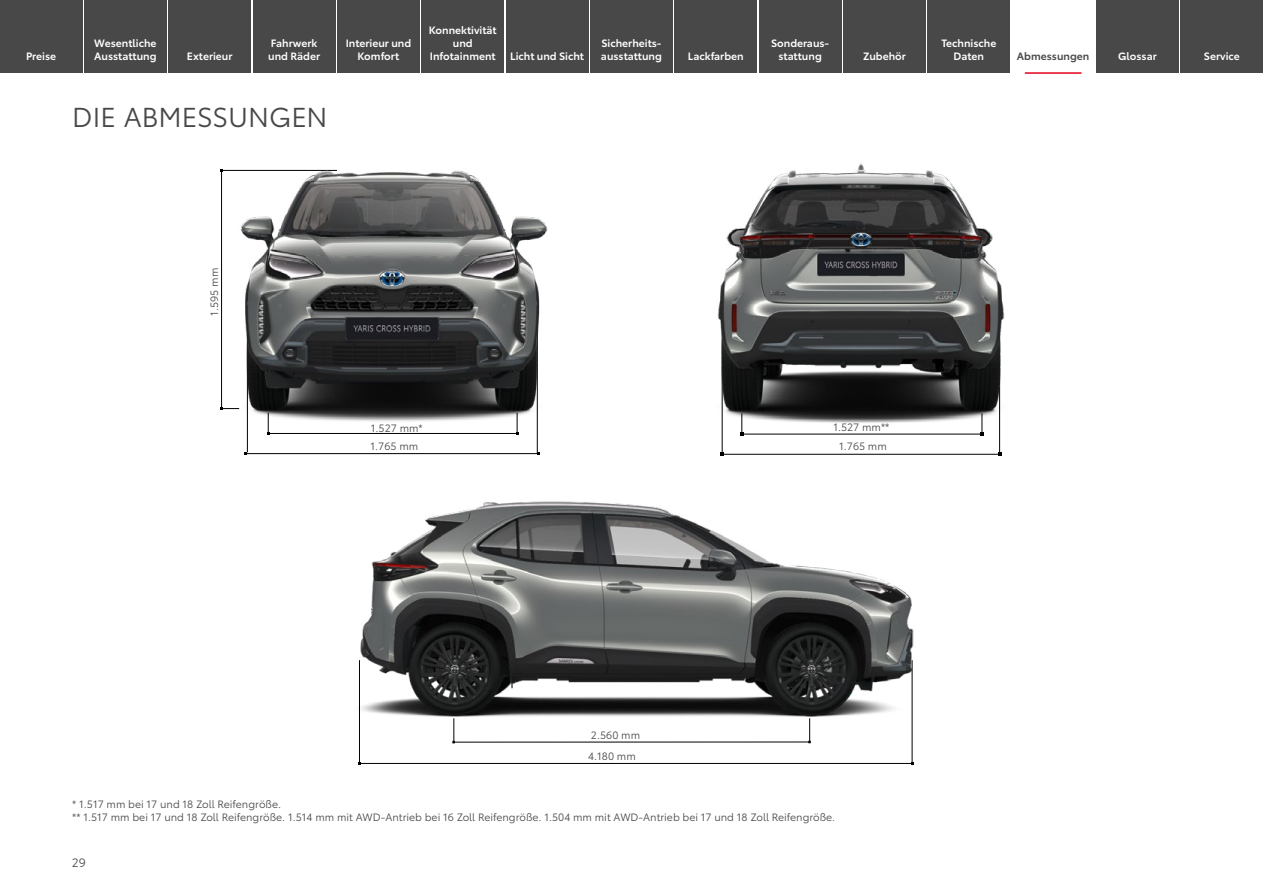
<style>
.page{position:relative;width:1263px;height:893px;background:#fff}
.page>*{position:absolute;margin:0;border:0;box-sizing:border-box;transform-origin:0 0}
._1_Headline{font:27px "Toyota Type";color:#474847}
.t1{font:12px "Toyota Type";color:#474847}
._1_Verlinkung{font:600 10.5px/12.6px "Toyota Type";color:#fff;text-align:center}
._1_Inhalt_links{font:10.5px "Toyota Type";color:#474847}
._1_Inhalt_mittig_PREIS{font:10.5px "Toyota Type";color:#474847}
._1_Verlinkung_aktuell{font:600 10.5px "Toyota Type";color:#474847}
</style>
<div class="page">
<hr style="left:246px;top:453px;width:292px;height:1px;background:#000">
<hr style="left:247px;top:323px;width:1px;height:129px;background:#000">
<hr style="left:537px;top:324px;width:1px;height:129px;background:#000">
<hr style="left:722px;top:454px;width:278px;height:1px;background:#000">
<hr style="left:722px;top:325px;width:1px;height:129px;background:#000">
<hr style="left:999px;top:325px;width:1px;height:129px;background:#000">
<hr style="left:742px;top:434px;width:240px;height:1px;background:#000">
<svg style="left:740px;top:429px;width:3px;height:7px"></svg>
<svg style="left:980px;top:429px;width:3px;height:7px"></svg>
<img style="left:220px;top:169px;width:328px;height:265px">
<img style="left:717px;top:163px;width:288px;height:266px">
<hr style="left:360px;top:763px;width:552px;height:1px;background:#000">
<hr style="left:912px;top:660px;width:1px;height:104px;background:#000">
<hr style="left:359px;top:660px;width:1px;height:104px;background:#000">
<img style="left:358px;top:501px;width:556px;height:244px">
<div style="left:0;top:0;width:82px;height:72px;background:#474847"></div>
<div style="left:84px;top:0;width:83px;height:72px;background:#474847"></div>
<div style="left:169px;top:0;width:82px;height:72px;background:#474847"></div>
<div style="left:253px;top:0;width:82px;height:72px;background:#474847"></div>
<div style="left:337px;top:0;width:83px;height:72px;background:#474847"></div>
<div style="left:422px;top:0;width:82px;height:72px;background:#474847"></div>
<div style="left:506px;top:0;width:82px;height:72px;background:#474847"></div>
<div style="left:590px;top:0;width:83px;height:72px;background:#474847"></div>
<div style="left:675px;top:0;width:82px;height:72px;background:#474847"></div>
<div style="left:759px;top:0;width:82px;height:72px;background:#474847"></div>
<div style="left:843px;top:0;width:82px;height:72px;background:#474847"></div>
<div style="left:928px;top:0;width:82px;height:72px;background:#474847"></div>
<hr style="left:1025px;top:72px;width:56px;height:2px;background:#e7001d">
<div style="left:1096px;top:0;width:82px;height:72px;background:#474847"></div>
<div style="left:1181px;top:0;width:82px;height:72px;background:#474847"></div>
<p class="_1_Verlinkung" style="left:26px;top:49px;width:32px">Preise</p>
<p class="_1_Verlinkung" style="left:94px;top:36px;width:64px;text-align:left">Wesentliche<br>Ausstattung</p>
<p class="_1_Verlinkung" style="left:187px;top:49px;width:47px">Exterieur</p>
<p class="_1_Verlinkung" style="left:268px;top:36px;width:53px;text-align:left">Fahrwerk und Räder</p>
<p class="_1_Verlinkung" style="left:346px;top:36px;width:67px">Interieur und<br>Komfort</p>
<p class="_1_Verlinkung" style="left:429px;top:23px;width:69px">Konnektivität und<br>Infotainment</p>
<p class="_1_Verlinkung" style="left:510px;top:49px;width:75px">Licht und Sicht</p>
<p class="_1_Verlinkung" style="left:601px;top:36px;width:63px;text-align:left">Sicherheits&shy;ausstattung</p>
<p class="_1_Headline" style="left:72px;top:97px;width:257px">DIE ABMESSUNGEN</p>
<p class="_1_Verlinkung" style="left:688px;top:49px;width:57px">Lackfarben</p>
<p class="_1_Verlinkung" style="left:771px;top:36px;width:59px">Sonderaus&shy;stattung</p>
<p class="_1_Verlinkung" style="left:863px;top:49px;width:44px">Zubehör</p>
<p class="_1_Verlinkung" style="left:941px;top:36px;width:56px">Technische<br>Daten</p>
<p class="_1_Verlinkung_aktuell" style="left:1017px;top:48px;width:74px">Abmessungen</p>
<p class="_1_Verlinkung" style="left:1118px;top:49px;width:40px">Glossar</p>
<p class="_1_Verlinkung" style="left:1204px;top:49px;width:37px">Service</p>
<p class="_1_Inhalt_mittig_PREIS" style="left:207px;top:316px;width:49px;rotate:-90deg">1.595 mm</p>
<p class="_1_Inhalt_mittig_PREIS" style="left:371px;top:420px;width:53px">1.527 mm*</p>
<p class="_1_Inhalt_mittig_PREIS" style="left:833px;top:420px;width:58px">1.527 mm**</p>
<p class="_1_Inhalt_mittig_PREIS" style="left:370px;top:439px;width:49px">1.765 mm</p>
<p class="_1_Inhalt_mittig_PREIS" style="left:839px;top:439px;width:49px">1.765 mm</p>
<p class="_1_Inhalt_mittig_PREIS" style="left:591px;top:727px;width:51px">2.560 mm</p>
<p class="_1_Inhalt_mittig_PREIS" style="left:588px;top:748px;width:49px">4.180 mm</p>
<p class="_1_Inhalt_links" style="left:72px;top:797px;width:210px">* 1.517 mm bei 17 und 18 Zoll Reifengröße.</p>
<p class="_1_Inhalt_links" style="left:72px;top:809px;width:764px">** 1.517 mm bei 17 und 18 Zoll Reifengröße. 1.514 mm mit AWD-Antrieb bei 16 Zoll Reifengröße. 1.504 mm mit AWD-Antrieb bei 17 und 18 Zoll Reifengröße.</p>
<p class="t1" style="left:72px;top:854px;width:15px">29</p>
</div>
